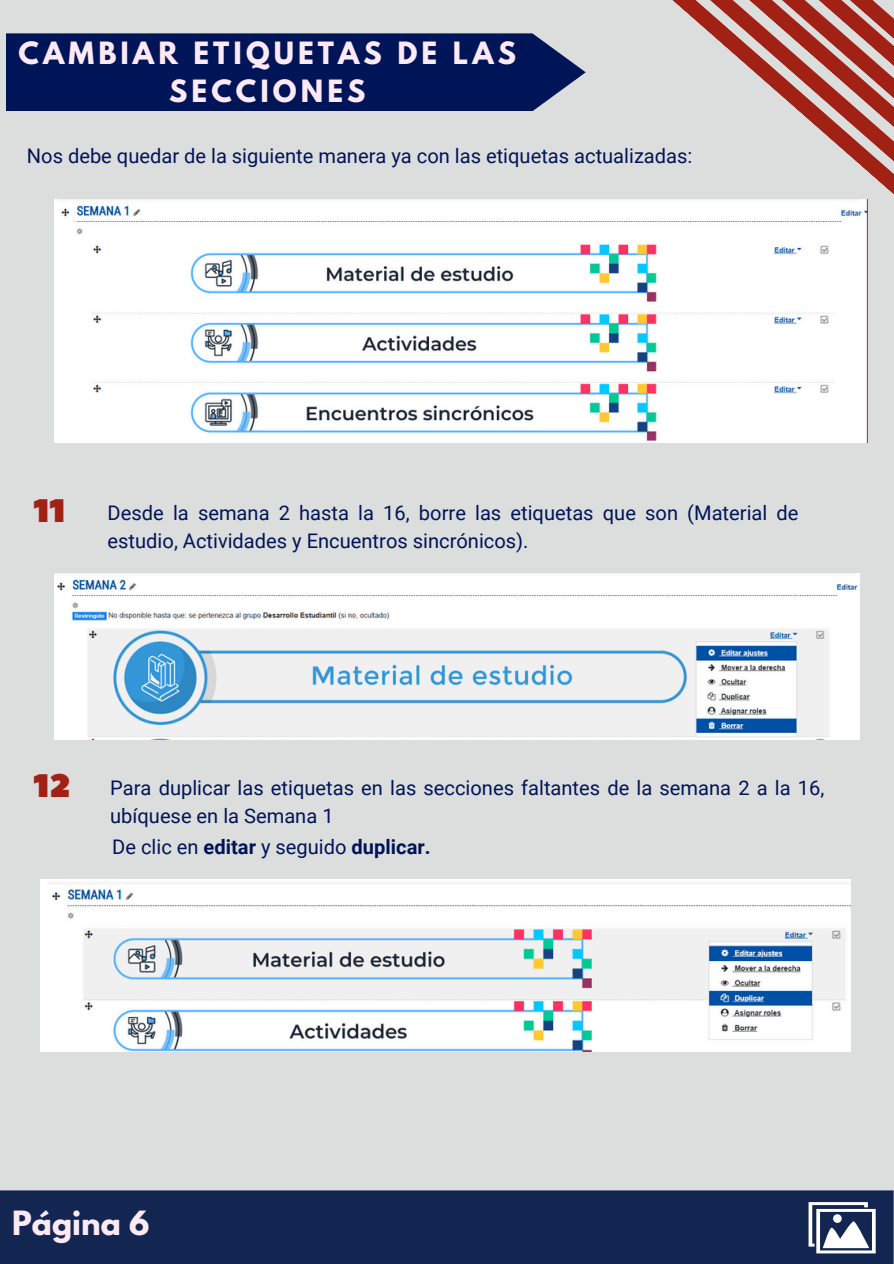
<style>
.page{position:relative;width:894px;height:1264px;background:#fff}
.page>*{position:absolute;margin:0;border:0;box-sizing:border-box;transform-origin:0 0}
.t1{font:32.55px "Peace Sans";color:#a22115}
.t2{font:700 29.55px "League Spartan";color:#fce9f3}
.t3{font:700 27.15px/37.2px "League Spartan";letter-spacing:.15em;color:#fce9f3;text-align:center}
.t4{font:20.1px/28.2px "Roboto";color:#001458}
.s1{font-weight:700}
</style>
<div class="page">
<div style="left:0;top:0;width:893px;height:1263px;background:#dcdedd"></div>
<div style="left:0;top:1190px;width:893px;height:73px;background:#132652"></div>
<svg style="left:687px;top:0;width:206px;height:194px"></svg>
<div style="left:6px;top:33px;width:579px;height:78px;background:#001458"></div>
<svg style="left:808px;top:1202px;width:67px;height:51px"></svg>
<img style="left:54px;top:574px;width:805px;height:165px">
<img style="left:40px;top:879px;width:810px;height:172px">
<img style="left:54px;top:199px;width:812px;height:243px">
<p class="t3" style="left:19px;top:38px;width:499px">CAMBIAR ETIQUETAS DE LAS<br>SECCIONES</p>
<p class="t4" style="left:27px;top:142px;width:666px">Nos debe quedar de la siguiente manera ya con las etiquetas actualizadas:</p>
<p class="t1" style="left:33px;top:489px;width:33px">11</p>
<p class="t4" style="left:108px;top:498px;width:692px">Desde la semana 2 hasta la 16, borre las etiquetas que son (Material de estudio, Actividades y Encuentros sincrónicos).</p>
<p class="t1" style="left:33px;top:764px;width:39px">12</p>
<p class="t4" style="left:110px;top:773px;width:715px">Para duplicar las etiquetas en las secciones faltantes de la semana 2 a la 16, ubíquese en la Semana 1</p>
<p class="t4" style="left:112px;top:832px;width:320px">De clic en <span class="s1">editar</span> y seguido <span class="s1">duplicar.</span></p>
<h1 class="t2" style="left:12px;top:1207px;width:139px">Página 6</h1>
</div>
